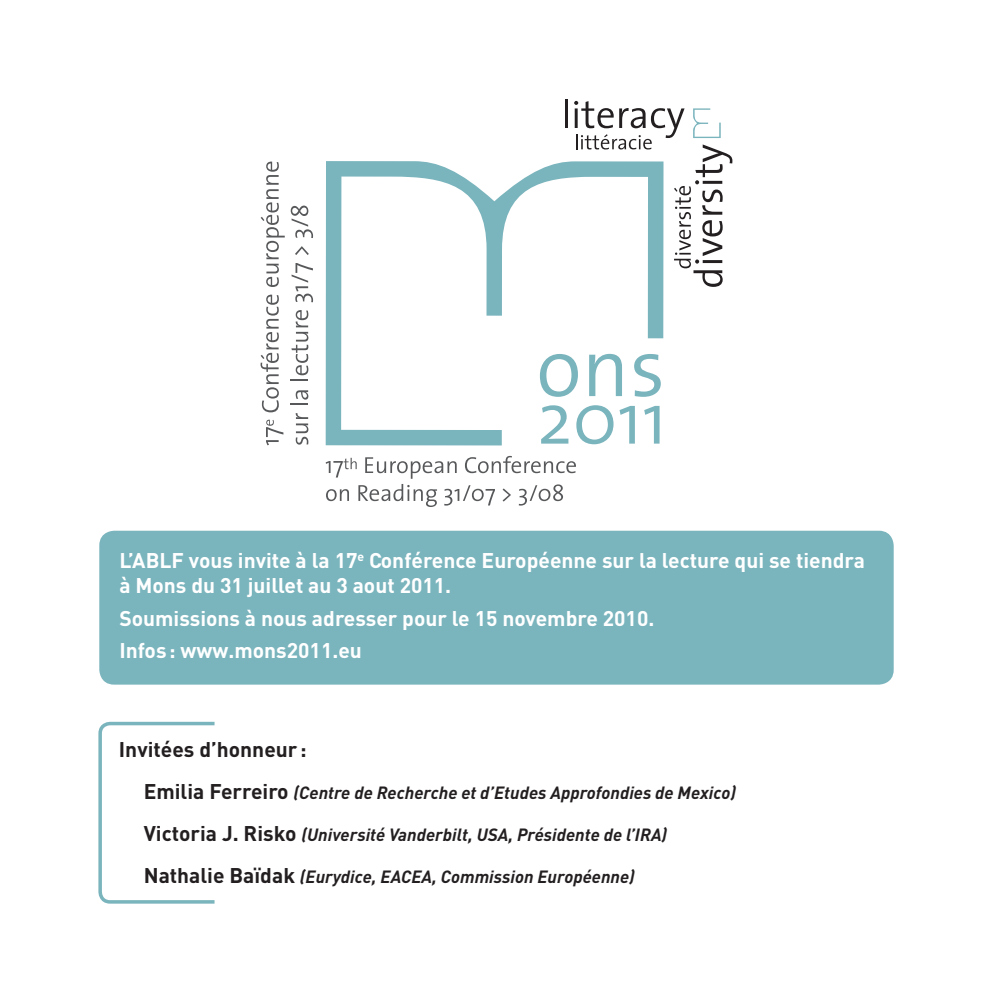
<style>
.page{position:relative;width:993px;height:993px;background:#fff}
.page>*{position:absolute;margin:0;border:0;box-sizing:border-box;transform-origin:0 0}
.Texte_bold_pub_adhes{font:700 21px/25.2px "DIN";color:#fff}
.Texte_invités{font:700 21px "DIN";color:#231f20}
.Texte_invités-2{font:italic 700 17.5px "DIN";color:#231f20}
.s1{font-style:normal;font-size:21px}
</style>
<div class="page">
<svg style="left:325px;top:457px;width:31px;height:20px"></svg>
<svg style="left:365px;top:457px;width:91px;height:21px"></svg>
<svg style="left:465px;top:456px;width:110px;height:17px"></svg>
<svg style="left:326px;top:489px;width:23px;height:12px"></svg>
<svg style="left:358px;top:484px;width:79px;height:23px"></svg>
<svg style="left:444px;top:485px;width:51px;height:20px"></svg>
<svg style="left:502px;top:488px;width:9px;height:13px"></svg>
<svg style="left:518px;top:484px;width:45px;height:21px"></svg>
<hr style="left:564px;top:99px;width:3px;height:29px;background:#231f20">
<svg style="left:325px;top:161px;width:338px;height:284px"></svg>
<svg style="left:541px;top:405px;width:27px;height:38px"></svg>
<svg style="left:576px;top:405px;width:37px;height:39px"></svg>
<svg style="left:619px;top:406px;width:15px;height:37px"></svg>
<svg style="left:644px;top:406px;width:15px;height:37px"></svg>
<svg style="left:539px;top:354px;width:38px;height:42px"></svg>
<svg style="left:589px;top:354px;width:32px;height:42px"></svg>
<svg style="left:634px;top:354px;width:26px;height:42px"></svg>
<svg style="left:260px;top:161px;width:53px;height:284px"></svg>
<svg style="left:574px;top:101px;width:158px;height:186px"></svg>
<div style="left:99px;top:530px;width:794px;height:154px;background:#7ab4bd;border-radius:15px"></div>
<p class="Texte_bold_pub_adhes" style="left:119px;top:546px;width:747px">L’ABLF vous invite à la 17<sup>e</sup> Conférence Européenne sur la lecture qui se tiendra à Mons du 31 juillet au 3 aout 2011.</p>
<p class="Texte_bold_pub_adhes" style="left:119px;top:604px;width:536px">Soumissions à nous adresser pour le 15 novembre 2010.</p>
<p class="Texte_bold_pub_adhes" style="left:119px;top:637px;width:244px">Infos: www.mons2011.eu</p>
<p class="Texte_invités" style="left:119px;top:734px;width:189px">Invitées d’honneur :</p>
<p class="Texte_invités-2" style="left:144px;top:780px;width:593px"><span class="s1">Emilia Ferreiro</span> (Centre de Recherche et d’Etudes Approfondies de Mexico)</p>
<p class="Texte_invités-2" style="left:144px;top:822px;width:525px"><span class="s1">Victoria J. Risko</span> (Université Vanderbilt, USA, Présidente de l’IRA)</p>
<p class="Texte_invités-2" style="left:144px;top:864px;width:492px"><span class="s1">Nathalie Baïdak</span> (Eurydice, EACEA, Commission Européenne)</p>
</div>
